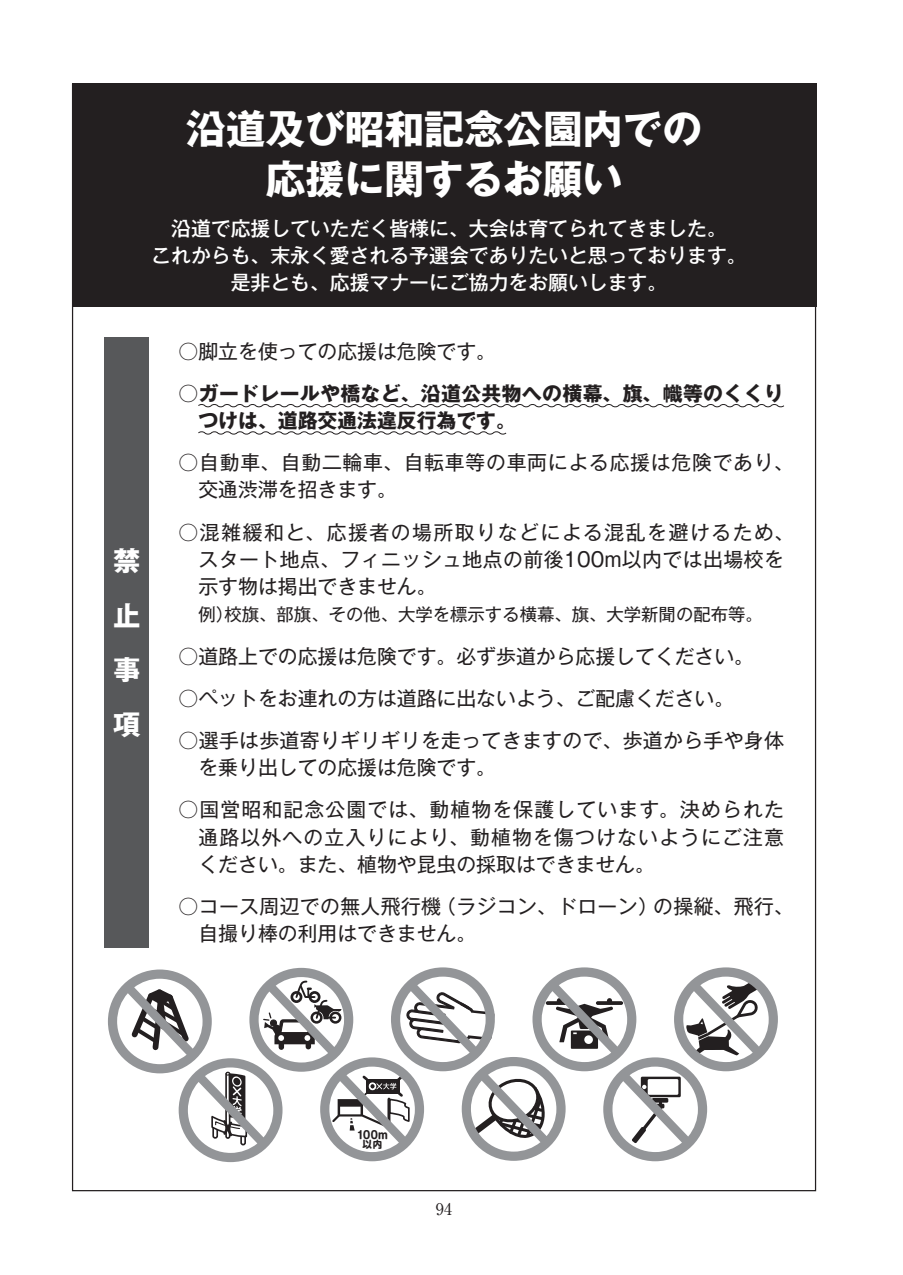
<style>
.page{position:relative;width:903px;height:1275px;background:#fff}
.page>*{position:absolute;margin:0;border:0;box-sizing:border-box;transform-origin:0 0}
.学校順位{font:700 39.73px "Gothic MB101 Pr 5";color:#fff}
.学校順位-2{font:700 27.3px/54.6px "Gothic MB101 Pr 5";color:#fff;text-align:justify}
.学校順位-3{font:19.78px/27.3px "Gothic MB101 Pr 5";letter-spacing:.02em;color:#231f20}
.学校順位-4{font:500 19.78px "Gothic MB101 Pr 5";color:#fff}
.学校順位-5{font:19.78px "Gothic MB101 Pr 5";color:#231f20}
.学校順位-6{font:700 19.78px/27.3px "Gothic MB101 Pr 5";letter-spacing:.02em;color:#231f20}
.学校順位-7{font:19.78px/27.3px "Gothic MB101 Pr 5";letter-spacing:.04em;color:#231f20}
.学校順位-8{font:17.32px "Gothic MB101 Pr 5";color:#231f20}
.t1{font:16.1px "Ryumin Pro";color:#231f20}
.t2{font:700 10.67px "G Shin M Go Pro";color:#231f20}
.t3{font:700 9.8px "G Shin M Go Pro";color:#231f20}
.s1{font-family:"Gothic MB101 Pr 5 De"}
</style>
<div class="page">
<div style="left:72px;top:84px;width:744px;height:223px;background:#231f20"></div>
<svg style="left:108px;top:967px;width:670px;height:195px"></svg>
<div style="left:104px;top:338px;width:45px;height:610px;background:#57585a"></div>
<svg style="left:198px;top:404px;width:586px;height:4px"></svg>
<svg style="left:198px;top:431px;width:309px;height:4px"></svg>
<p class="学校順位" style="left:186px;top:96px;width:517px">沿道及び昭和記念公園内での</p>
<p class="学校順位" style="left:265px;top:146px;width:359px">応援に関するお願い</p>
<p class="学校順位-4" style="left:171px;top:212px;width:557px">沿道で応援していただく皆様に、大会は育てられてきました。</p>
<p class="学校順位-4" style="left:151px;top:239px;width:597px">これからも、末永く愛される予選会でありたいと思っております。</p>
<p class="学校順位-4" style="left:231px;top:266px;width:438px">是非とも、応援マナーにご協力をお願いします。</p>
<p class="学校順位-2" style="left:113px;top:531px;width:29px">禁止事項</p>
<p class="学校順位-5" style="left:179px;top:335px;width:319px">○脚立を使っての応援は危険です。</p>
<p class="学校順位-6" style="left:198px;top:378px;width:587px;text-indent:-20px"><span class="s1">○</span>ガードレールや橋など、沿道公共物への横幕、旗、幟等のくくりつけは、道路交通法違反行為です。</p>
<p class="学校順位-7" style="left:198px;top:447px;width:597px;text-indent:-20px">○自動車、自動二輪車、自転車等の車両による応援は危険であり、交通渋滞を招きます。</p>
<p class="学校順位-3" style="left:198px;top:517px;width:597px;text-indent:-20px">○混雑緩和と、応援者の場所取りなどによる混乱を避けるため、スタート地点、フィニッシュ地点の前後100m以内では出場校を示す物は掲出できません。</p>
<p class="学校順位-8" style="left:198px;top:599px;width:566px">例）校旗、部旗、その他、大学を標示する横幕、旗、大学新聞の配布等。</p>
<p class="学校順位-5" style="left:179px;top:640px;width:577px">○道路上での応援は危険です。必ず歩道から応援してください。</p>
<p class="学校順位-5" style="left:179px;top:682px;width:557px">○ペットをお連れの方は道路に出ないよう、ご配慮ください。</p>
<p class="学校順位-3" style="left:198px;top:725px;width:587px;text-indent:-20px">○選手は歩道寄りギリギリを走ってきますので、歩道から手や身体を乗り出しての応援は危険です。</p>
<p class="学校順位-3" style="left:198px;top:795px;width:587px;text-align:justify;text-indent:-20px">○国営昭和記念公園では、動植物を保護しています。決められた通路以外への立入りにより、動植物を傷つけないようにご注意ください。また、植物や昆虫の採取はできません。</p>
<p class="学校順位-3" style="left:198px;top:891px;width:597px;text-indent:-20px">○コース周辺での無人飛行機（ラジコン、ドローン）の操縦、飛行、自撮り棒の利用はできません。</p>
<p class="t2" style="left:357px;top:1126px;width:33px">100m</p>
<p class="t3" style="left:362px;top:1136px;width:21px">以内</p>
<p class="t1" style="left:436px;top:1196px;width:18px">94</p>
</div>
